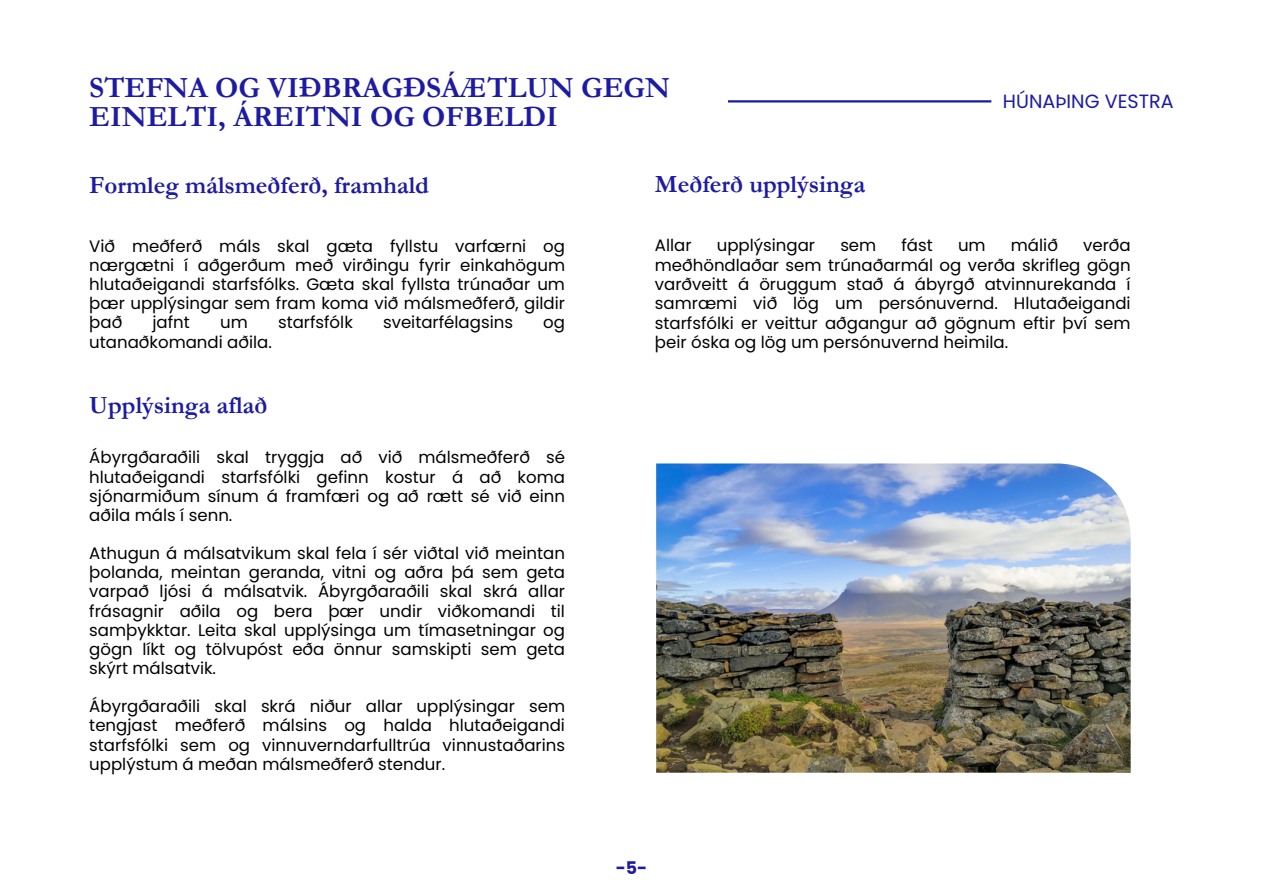
<style>
.page{position:relative;width:1263px;height:894px;background:#fff}
.page>*{position:absolute;margin:0;border:0;box-sizing:border-box;transform-origin:0 0}
.t1{font:700 29.55px/29.2px "Garamond";color:#1d1ba2}
.t2{font:700 24.9px "Garamond";color:#1d1ba2}
.t3{font:19.2px "Poppins";color:#1d1ba2}
.t4{font:700 17.4px "Poppins";color:#1d1ba2}
.t5{font:16.65px/19.2px "Poppins";color:#000;text-align:justify}
</style>
<div class="page">
<hr style="left:728px;top:100px;width:263px;height:2px;background:#1d1ba2">
<img style="left:656px;top:463px;width:474px;height:309px">
<h1 class="t1" style="left:89px;top:73px;width:582px">STEFNA OG VIÐBRAGÐSÁÆTLUN GEGN<br>EINELTI, ÁREITNI OG OFBELDI</h1>
<h2 class="t2" style="left:89px;top:171px;width:341px">Formleg málsmeðferð, framhald</h2>
<h2 class="t2" style="left:655px;top:170px;width:212px">Meðferð upplýsinga</h2>
<p class="t3" style="left:1003px;top:87px;width:172px">HÚNAÞING VESTRA</p>
<p class="t5" style="left:89px;top:236px;width:477px">Við meðferð máls skal gæta fyllstu varfærni og nærgætni í aðgerðum með virðingu fyrir einkahögum hlutaðeigandi starfsfólks. Gæta skal fyllsta trúnaðar um þær upplýsingar sem fram koma við málsmeðferð, gildir það</p>
<p class="t5" style="left:152px;top:313px;width:39px">jafnt</p>
<p class="t5" style="left:220px;top:313px;width:29px">um</p>
<p class="t5" style="left:278px;top:313px;width:76px">starfsfólk</p>
<p class="t5" style="left:383px;top:313px;width:131px">sveitarfélagsins</p>
<p class="t5" style="left:543px;top:313px;width:23px">og</p>
<p class="t5" style="left:89px;top:332px;width:184px">utanaðkomandi aðila.</p>
<h2 class="t2" style="left:89px;top:391px;width:180px">Upplýsinga aflað</h2>
<p class="t5" style="left:89px;top:448px;width:477px">Ábyrgðaraðili skal tryggja að við málsmeðferð sé hlutaðeigandi starfsfólki gefinn kostur á að koma sjónarmiðum sínum á framfæri og að rætt sé við einn aðila máls í senn.</p>
<p class="t5" style="left:89px;top:543px;width:477px">Athugun á málsatvikum skal fela í sér viðtal við meintan þolanda, meintan geranda, vitni og aðra þá sem geta varpað ljósi á málsatvik. Ábyrgðaraðili skal skrá allar frásagnir aðila og bera þær undir viðkomandi til samþykktar. Leita skal upplýsinga um tímasetningar og gögn líkt og tölvupóst eða önnur samskipti sem geta skýrt málsatvik.</p>
<p class="t5" style="left:89px;top:696px;width:477px">Ábyrgðaraðili skal skrá niður allar upplýsingar sem tengjast meðferð málsins og halda hlutaðeigandi starfsfólki sem og vinnuverndarfulltrúa vinnustaðarins upplýstum á meðan málsmeðferð stendur.</p>
<p class="t5" style="left:655px;top:236px;width:38px">Allar</p>
<p class="t5" style="left:717px;top:236px;width:100px">upplýsingar</p>
<p class="t5" style="left:840px;top:236px;width:38px">sem</p>
<p class="t5" style="left:901px;top:236px;width:33px">fást</p>
<p class="t5" style="left:958px;top:236px;width:29px">um</p>
<p class="t5" style="left:1011px;top:236px;width:49px">málið</p>
<p class="t5" style="left:655px;top:235px;width:477px;text-indent:428px">verða meðhöndlaðar sem trúnaðarmál og verða skrifleg gögn varðveitt á öruggum stað á ábyrgð atvinnurekanda í samræmi við lög um persónuvernd. Hlutaðeigandi starfsfólki er veittur aðgangur að gögnum eftir því sem þeir óska og lög um persónuvernd heimila.</p>
<p class="t4" style="left:616px;top:855px;width:33px">-5-</p>
</div>
